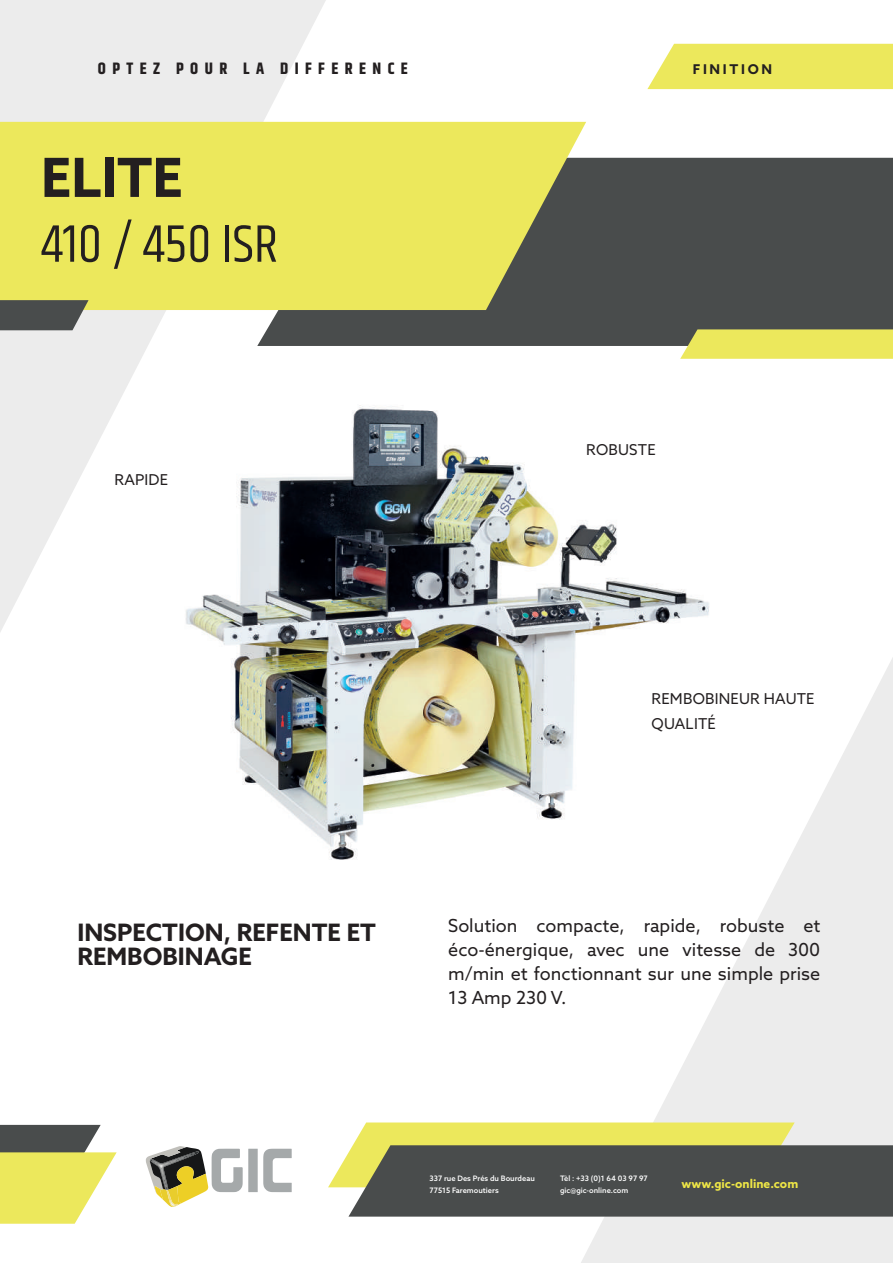
<style>
.page{position:relative;width:893px;height:1263px;background:#fff}
.page>*{position:absolute;margin:0;border:0;box-sizing:border-box;transform-origin:0 0}
.t1{font:54px "Khand";color:#231f20}
.t2{font:700 54px "Azo Sans";color:#231f20}
.t3{font:700 24px/24px "Azo Sans";color:#231f20}
.t4{font:18px/24px "Azo Sans";color:#231f20;text-align:justify}
.t5{font:700 16.5px "Khand";letter-spacing:.39em;color:#231f20}
.t6{font:15px/25.5px "Azo Sans";letter-spacing:.01em;color:#231f20}
.t7{font:700 13.5px "Azo Sans";letter-spacing:.2em;color:#231f20}
.t8{font:700 12px "Azo Sans";color:#efe746}
.t9{font:500 7.5px/12px "Azo Sans";color:#fff}
</style>
<div class="page">
<img style="left:208px;top:405px;width:501px;height:455px">
<svg style="left:0;top:0;width:326px;height:633px"></svg>
<div style="left:257px;top:158px;width:636px;height:188px;background:#494c4c"></div>
<svg style="left:0;top:122px;width:586px;height:188px;background:#dedb5b"></svg>
<svg style="left:0;top:300px;width:89px;height:30px;background:#595b59"></svg>
<div style="left:647px;top:44px;width:246px;height:45px;background:#ece85c"></div>
<svg style="left:680px;top:329px;width:213px;height:30px;background:#e4e05d"></svg>
<svg style="left:581px;top:656px;width:312px;height:607px"></svg>
<svg style="left:0;top:1125px;width:117px;height:99px"></svg>
<svg style="left:328px;top:1122px;width:565px;height:94px;background:#7b7c5e"></svg>
<svg style="left:146px;top:1146px;width:146px;height:61px"></svg>
<p class="t5" style="left:98px;top:57px;width:311px">OPTEZ POUR LA DIFFERENCE</p>
<p class="t7" style="left:693px;top:60px;width:81px">FINITION</p>
<h1 class="t2" style="left:41px;top:142px;width:143px">ELITE</h1>
<h1 class="t1" style="left:41px;top:211px;width:239px">410 / 450 ISR</h1>
<p class="t6" style="left:114px;top:467px;width:55px">RAPIDE</p>
<p class="t6" style="left:586px;top:436px;width:71px">ROBUSTE</p>
<p class="t6" style="left:652px;top:685px;width:164px">REMBOBINEUR HAUTE<br>QUALITÉ</p>
<h2 class="t3" style="left:77px;top:920px;width:300px">INSPECTION, REFENTE ET<br>REMBOBINAGE</h2>
<p class="t4" style="left:448px;top:913px;width:374px">Solution compacte, rapide, robuste et éco-énergique, avec une vitesse de 300 m/min et fonctionnant sur une simple prise 13 Amp 230 V.</p>
<p class="t9" style="left:430px;top:1172px;width:107px">337 rue Des Prés du Bourdeau<br>77515 Faremoutiers</p>
<p class="t9" style="left:560px;top:1172px;width:89px">Tèl : +33 (0)1 64 03 97 97 gic@gic-online.com</p>
<p class="t8" style="left:682px;top:1175px;width:118px">www.gic-online.com</p>
</div>
